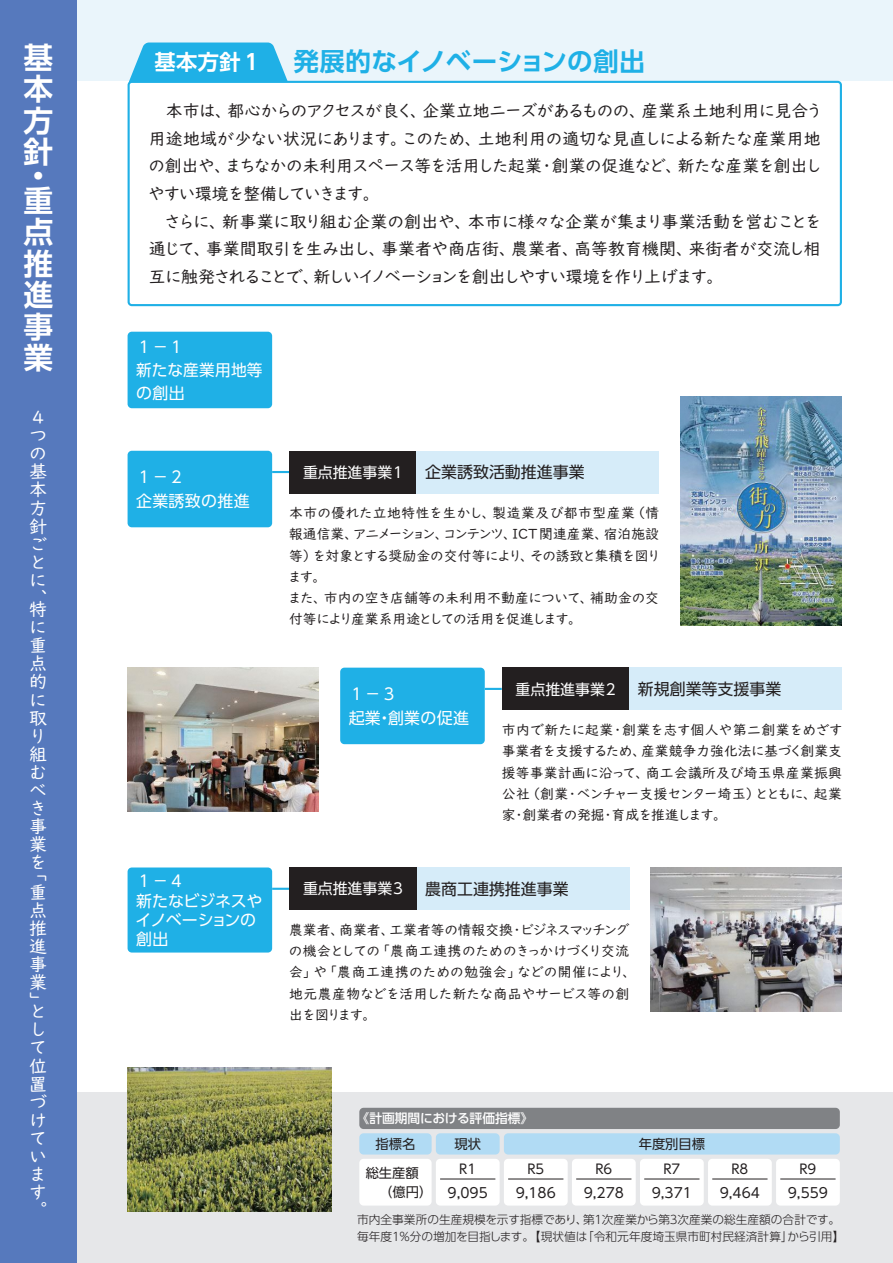
<style>
.page{position:relative;width:893px;height:1263px;background:#fff}
.page>*{position:absolute;margin:0;border:0;box-sizing:border-box;transform-origin:0 0}
.t1{font:700 29.7px/31.5px "UD Shin Go Pr 6 De";color:#fff;text-align:justify}
.t2{font:700 25.5px "UD Shin Go Pr 6 De";color:#1fb0e6}
.t3{font:18px/18px "UD Digi Kyokasho Pro N";color:#fff}
.t4{font:16.95px/27.6px "UD Digi Kyokasho Pro N";letter-spacing:-.07em;color:#231f20;text-align:justify}
.t5{font:15.9px/23.4px "UD Shin Go Pr 6";letter-spacing:.02em;color:#fff}
.t6{font:15.9px "UD Shin Go Pr 6";color:#231f20}
.t7{font:15.9px/19.2px "UD Shin Go Pr 6";letter-spacing:-.015em;color:#fff}
.t8{font:14.85px "UD Shin Go Pr 6";color:#fff}
.t9{font:13.8px/21.3px "UD Digi Kyokasho Pro N";letter-spacing:-.01em;color:#231f20}
.t10{font:13.8px "UD Shin Go Pr 6";color:#231f20}
.t11{font:13.35px/19.2px "UD Shin Go Pr 6";color:#231f20}
.t12{font:500 12.75px "UD Shin Go Pr 6";color:#fff}
.t13{font:300 11.7px/17px "UD Shin Go Pr 6";color:#231f20}
.s1{font-size:21.3px;color:#fff}
</style>
<div class="page">
<svg style="left:272px;top:471px;width:17px;height:2px"></svg>
<svg style="left:485px;top:688px;width:17px;height:2px"></svg>
<svg style="left:272px;top:888px;width:17px;height:2px"></svg>
<div style="left:0;top:1093px;width:893px;height:170px;background:#e6e7e9"></div>
<div style="left:0;top:0;width:893px;height:81px;background:#eaf5fb"></div>
<div style="left:0;top:0;width:77px;height:1263px;background:#5679bd"></div>
<svg style="left:129px;top:43px;width:159px;height:38px;background:#33b6e8"></svg>
<div style="left:128px;top:81px;width:714px;height:225px;border:2px solid #1fb0e6;border-radius:3px"></div>
<div style="left:289px;top:451px;width:128px;height:42px;background:#231f20"></div>
<div style="left:502px;top:668px;width:127px;height:42px;background:#231f20"></div>
<div style="left:289px;top:867px;width:128px;height:43px;background:#231f20"></div>
<div style="left:417px;top:451px;width:242px;height:42px;background:#d6ecf9"></div>
<div style="left:629px;top:668px;width:213px;height:42px;background:#d6ecf9"></div>
<div style="left:417px;top:867px;width:212px;height:43px;background:#d6ecf9"></div>
<div style="left:128px;top:332px;width:144px;height:76px;background:#1fb0e6;border-radius:4px"></div>
<div style="left:128px;top:451px;width:144px;height:76px;background:#1fb0e6;border-radius:4px"></div>
<div style="left:340px;top:668px;width:145px;height:76px;background:#1fb0e6;border-radius:4px"></div>
<div style="left:128px;top:867px;width:144px;height:85px;background:#1fb0e6;border-radius:4px"></div>
<img style="left:128px;top:668px;width:191px;height:143px">
<img style="left:651px;top:867px;width:191px;height:144px">
<div style="left:359px;top:1133px;width:73px;height:21px;background:#b1dbf4;border-radius:4px"></div>
<div style="left:359px;top:1108px;width:481px;height:21px;background:#808285;border-radius:4px"></div>
<div style="left:359px;top:1159px;width:73px;height:46px;background:#fff;border-radius:4px"></div>
<div style="left:436px;top:1133px;width:64px;height:21px;background:#b1dbf4;border-radius:4px"></div>
<div style="left:436px;top:1159px;width:64px;height:46px;background:#fff;border-radius:4px"></div>
<div style="left:504px;top:1159px;width:64px;height:46px;background:#fff;border-radius:4px"></div>
<div style="left:572px;top:1159px;width:64px;height:46px;background:#fff;border-radius:4px"></div>
<div style="left:640px;top:1159px;width:64px;height:46px;background:#fff;border-radius:4px"></div>
<div style="left:708px;top:1159px;width:64px;height:46px;background:#fff;border-radius:4px"></div>
<div style="left:776px;top:1159px;width:64px;height:46px;background:#fff;border-radius:4px"></div>
<div style="left:504px;top:1133px;width:336px;height:21px;background:#b1dbf4;border-radius:4px"></div>
<img style="left:680px;top:397px;width:162px;height:228px">
<img style="left:128px;top:1067px;width:204px;height:145px">
<hr style="left:440px;top:1179px;width:55px;height:1px;background:#231f20">
<hr style="left:508px;top:1179px;width:55px;height:1px;background:#231f20">
<hr style="left:576px;top:1179px;width:55px;height:1px;background:#231f20">
<hr style="left:644px;top:1179px;width:55px;height:1px;background:#231f20">
<hr style="left:712px;top:1179px;width:55px;height:1px;background:#231f20">
<hr style="left:780px;top:1179px;width:56px;height:1px;background:#231f20">
<h1 class="t1" style="left:23px;top:41px;width:31px">基本方針</h1>
<h1 class="t1" style="left:23px;top:163px;width:30px;line-height:24.2px">・重</h1>
<h1 class="t1" style="left:23px;top:215px;width:31px">点推進事業</h1>
<h3 class="t3" style="left:29px;top:408px;width:19px">４つの基本方針ごとに、</h3>
<h3 class="t3" style="left:29px;top:600px;width:19px">特に重点的に取り組むべき事業を</h3>
<h3 class="t3" style="left:29px;top:864px;width:19px;text-align:justify">「重点推進事業」</h3>
<h3 class="t3" style="left:29px;top:1002px;width:19px">として位置づけています。</h3>
<h2 class="t2" style="left:154px;top:41px;width:492px"><span class="s1">基本方針１</span> 発展的なイノベーションの創出</h2>
<p class="t4" style="left:148px;top:96px;width:676px;text-indent:18px">本市は、都心からのアクセスが良く、企業立地ニーズがあるものの、産業系土地利用に見合う用途地域が少ない状況にあります。このため、土地利用の適切な見直しによる新たな産業用地の創出や、まちなかの未利用スペース等を活用した起業・創業の促進など、新たな産業を創出しやすい環境を整備していきます。</p>
<p class="t4" style="left:149px;top:207px;width:675px;text-indent:15px">さらに、新事業に取り組む企業の創出や、本市に様々な企業が集まり事業活動を営むことを通じて、事業間取引を生み出し、事業者や商店街、農業者、高等教育機関、来街者が交流し相互に触発されることで、新しいイノベーションを創出しやすい環境を作り上げます。</p>
<p class="t5" style="left:136px;top:334px;width:128px">１－１<br>新たな産業用地等の創出</p>
<p class="t5" style="left:136px;top:465px;width:115px">１－２<br>企業誘致の推進</p>
<p class="t7" style="left:136px;top:871px;width:128px">１－４<br>新たなビジネスやイノベーションの創出</p>
<p class="t8" style="left:303px;top:460px;width:101px">重点推進事業1</p>
<p class="t6" style="left:425px;top:459px;width:161px">企業誘致活動推進事業</p>
<p class="t9" style="left:288px;top:502px;width:374px">本市の優れた立地特性を生かし、製造業及び都市型産業（情報通信業、アニメーション、コンテンツ、ICT 関連産業、宿泊施設等）を対象とする奨励金の交付等により、その誘致と集積を図ります。<br>また、市内の空き店舗等の未利用不動産について、補助金の交付等により産業系用途としての活用を促進します。</p>
<p class="t5" style="left:349px;top:682px;width:122px">１－３<br>起業・創業の促進</p>
<p class="t8" style="left:516px;top:677px;width:101px">重点推進事業2</p>
<p class="t6" style="left:638px;top:676px;width:145px">新規創業等支援事業</p>
<p class="t9" style="left:502px;top:718px;width:343px;text-align:justify">市内で新たに起業・創業を志す個人や第二創業をめざす事業者を支援するため、産業競争力強化法に基づく創業支援等事業計画に沿って、商工会議所及び埼玉県産業振興公社（創業・ベンチャー支援センター埼玉）とともに、起業家・創業者の発掘・育成を推進します。</p>
<p class="t8" style="left:303px;top:877px;width:101px">重点推進事業3</p>
<p class="t6" style="left:425px;top:876px;width:145px">農商工連携推進事業</p>
<p class="t9" style="left:289px;top:918px;width:349px">農業者、商業者、工業者等の情報交換・ビジネスマッチングの機会としての「農商工連携のためのきっかけづくり交流会」や「農商工連携のための勉強会」などの開催により、地元農産物などを活用した新たな商品やサービス等の創出を図ります。</p>
<p class="t12" style="left:357px;top:1108px;width:178px">《計画期間における評価指標》</p>
<p class="t11" style="left:376px;top:1134px;width:41px">指標名</p>
<p class="t11" style="left:454px;top:1134px;width:28px">現状</p>
<p class="t11" style="left:639px;top:1134px;width:68px">年度別目標</p>
<p class="t11" style="left:379px;top:1162px;width:55px;text-indent:-13px">総生産額（億円）</p>
<p class="t11" style="left:459px;top:1159px;width:18px">R1</p>
<p class="t11" style="left:527px;top:1159px;width:18px">R5</p>
<p class="t11" style="left:595px;top:1159px;width:18px">R6</p>
<p class="t11" style="left:663px;top:1159px;width:18px">R7</p>
<p class="t11" style="left:731px;top:1159px;width:18px">R8</p>
<p class="t11" style="left:799px;top:1159px;width:18px">R9</p>
<p class="t10" style="left:448px;top:1182px;width:42px">9,095</p>
<p class="t10" style="left:516px;top:1182px;width:42px">9,186</p>
<p class="t10" style="left:584px;top:1182px;width:42px">9,278</p>
<p class="t10" style="left:652px;top:1182px;width:42px">9,371</p>
<p class="t10" style="left:720px;top:1182px;width:42px">9,464</p>
<p class="t10" style="left:788px;top:1182px;width:42px">9,559</p>
<p class="t13" style="left:357px;top:1211px;width:489px">市内全事業所の生産規模を示す指標であり、第１次産業から第３次産業の総生産額の合計です。毎年度１％分の増加を目指します。【現状値は「令和元年度埼玉県市町村民経済計算」から引用】</p>
</div>
